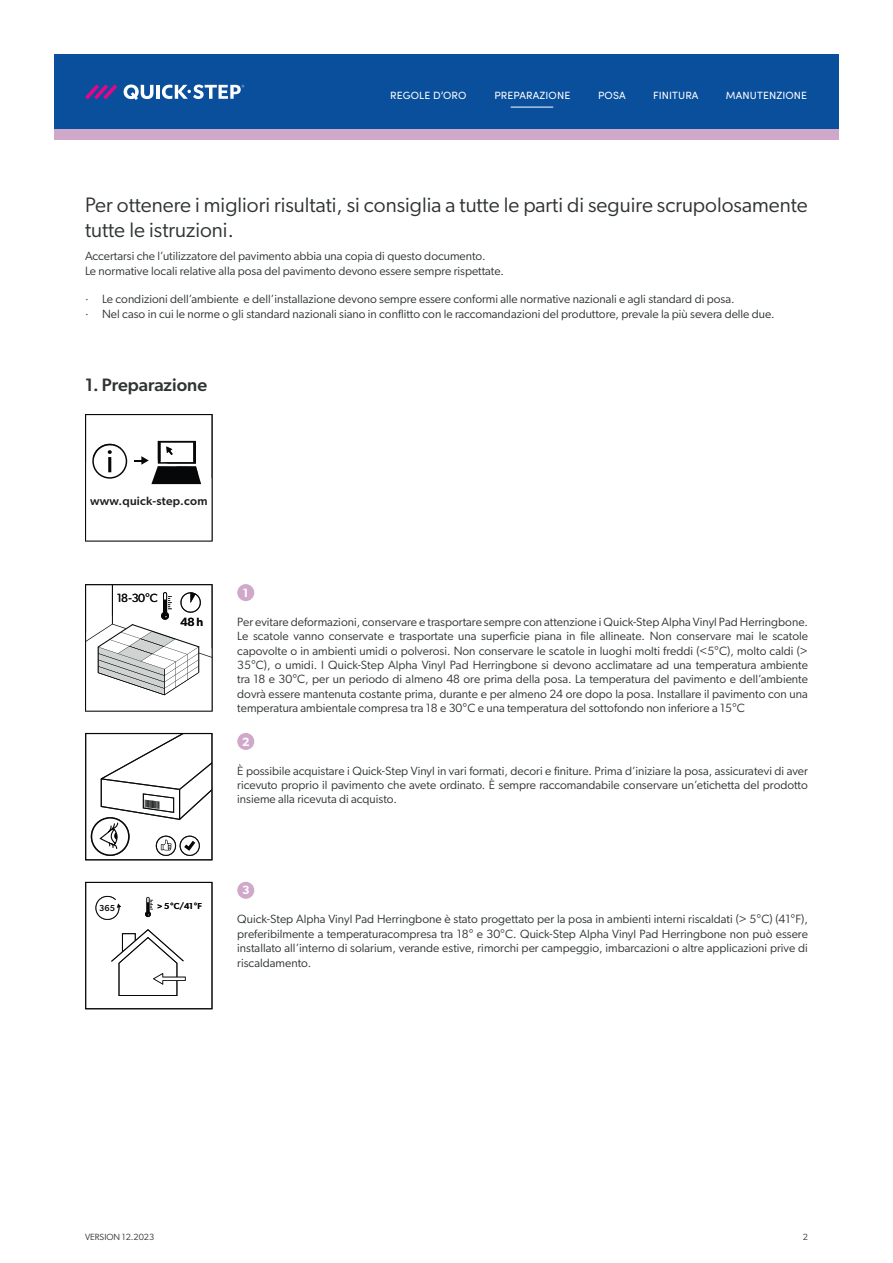
<style>
.page{position:relative;width:893px;height:1263px;background:#fff}
.page>*{position:absolute;margin:0;border:0;box-sizing:border-box;transform-origin:0 0}
.t1{font:21px/25.2px "Gibson";color:#2f3333}
.t2{font:500 18px "Gibson";color:#2f3333}
.t3{font:12px/14.4px "Gibson";color:#2f3333;text-align:justify}
.t4{font:500 12px "Gibson";letter-spacing:.02em;color:#040506}
.t5{font:600 12px "Gibson";color:#fff}
.t6{font:11.85px "Gibson";color:#040506}
.t7{font:500 11.85px "Gibson";color:#040506}
.t8{font:10.5px "Sofia Pro";letter-spacing:.01em;color:#fff}
.t9{font:9px "Gibson";color:#2f3333}
.t10{font:500 8.7px "Gibson";color:#040506}
.s1{font-weight:600;font-size:7.65px}
</style>
<div class="page">
<div style="left:54px;top:54px;width:785px;height:75px;background:#0a4f9c"></div>
<div style="left:54px;top:129px;width:785px;height:11px;background:#d0a8ca"></div>
<svg style="left:85px;top:84px;width:32px;height:15px"></svg>
<svg style="left:124px;top:85px;width:29px;height:15px"></svg>
<hr style="left:156px;top:85px;width:4px;height:14px;background:#fff">
<svg style="left:162px;top:85px;width:82px;height:14px"></svg>
<svg style="left:85px;top:414px;width:128px;height:127px"></svg>
<div style="left:92px;top:444px;width:35px;height:35px;border:1px solid #040506;border-radius:50%"></div>
<svg style="left:85px;top:584px;width:128px;height:127px"></svg>
<hr style="left:112px;top:585px;width:1px;height:39px;background:#040506">
<div style="left:85px;top:733px;width:128px;height:127px;border:1px solid #040506"></div>
<svg style="left:91px;top:733px;width:121px;height:123px"></svg>
<div style="left:85px;top:882px;width:128px;height:127px;border:1px solid #040506"></div>
<svg style="left:95px;top:895px;width:26px;height:25px"></svg>
<svg style="left:145px;top:897px;width:8px;height:20px"></svg>
<svg style="left:111px;top:929px;width:75px;height:67px"></svg>
<div style="left:237px;top:584px;width:17px;height:17px;background:#d0a8ca;border-radius:50%"></div>
<div style="left:237px;top:733px;width:17px;height:17px;background:#d0a8ca;border-radius:50%"></div>
<div style="left:237px;top:882px;width:17px;height:17px;background:#d0a8ca;border-radius:50%"></div>
<hr style="left:511px;top:107px;width:42px;height:1px;background:#fff">
<p class="t8" style="left:390px;top:87px;width:78px">REGOLE D’ORO</p>
<p class="t8" style="left:494px;top:87px;width:77px">PREPARAZIONE</p>
<p class="t8" style="left:598px;top:87px;width:29px">POSA</p>
<p class="t8" style="left:653px;top:87px;width:47px">FINITURA</p>
<p class="t8" style="left:726px;top:87px;width:83px">MANUTENZIONE</p>
<h1 class="t1" style="left:85px;top:192px;width:724px">Per ottenere i migliori risultati, si consiglia a tutte le parti di seguire scrupolosamente tutte le istruzioni.</h1>
<p class="t3" style="left:85px;top:249px;width:421px">Accertarsi che l’utilizzatore del pavimento abbia una copia di questo documento.<br>Le normative locali relative alla posa del pavimento devono essere sempre rispettate.</p>
<p class="t3" style="left:85px;top:292px;width:691px">· Le condizioni dell’ambiente e dell’installazione devono sempre essere conformi alle normative nazionali e agli standard di posa.<br>· Nel caso in cui le norme o gli standard nazionali siano in conflitto con le raccomandazioni del produttore, prevale la più severa delle due.</p>
<h2 class="t2" style="left:85px;top:374px;width:124px">1. Preparazione</h2>
<p class="t4" style="left:90px;top:494px;width:119px">www.quick-step.com</p>
<p class="t6" style="left:117px;top:591px;width:43px">18-30°C</p>
<p class="t7" style="left:180px;top:615px;width:24px">48 h</p>
<p class="t10" style="left:99px;top:902px;width:17px">365</p>
<p class="t10" style="left:157px;top:901px;width:46px"><span class="s1">&gt;</span> 5°C/41°F</p>
<p class="t5" style="left:243px;top:585px;width:7px">1</p>
<p class="t3" style="left:237px;top:614px;width:572px">Per evitare deformazioni, conservare e trasportare sempre con attenzione i Quick-Step Alpha Vinyl Pad Herringbone.<br>Le scatole vanno conservate e trasportate una superficie piana in file allineate. Non conservare mai le scatole capovolte o in ambienti umidi o polverosi. Non conservare le scatole in luoghi molti freddi (&lt;5°C), molto caldi (&gt; 35°C), o umidi. I Quick-Step Alpha Vinyl Pad Herringbone si devono acclimatare ad una temperatura ambiente tra 18 e 30°C, per un periodo di almeno 48 ore prima della posa. La temperatura del pavimento e dell’ambiente dovrà essere mantenuta costante prima, durante e per almeno 24 ore dopo la posa. Installare il pavimento con una temperatura ambientale compresa tra 18 e 30°C e una temperatura del sottofondo non inferiore a 15°C</p>
<p class="t5" style="left:242px;top:734px;width:9px">2</p>
<p class="t3" style="left:237px;top:763px;width:572px">È possibile acquistare i Quick-Step Vinyl in vari formati, decori e finiture. Prima d’iniziare la posa, assicuratevi di aver ricevuto proprio il pavimento che avete ordinato. È sempre raccomandabile conservare un’etichetta del prodotto insieme alla ricevuta di acquisto.</p>
<p class="t5" style="left:242px;top:883px;width:9px">3</p>
<p class="t3" style="left:237px;top:912px;width:572px">Quick-Step Alpha Vinyl Pad Herringbone è stato progettato per la posa in ambienti interni riscaldati (&gt; 5°C) (41°F), preferibilmente a temperaturacompresa tra 18° e 30°C. Quick-Step Alpha Vinyl Pad Herringbone non può essere installato all’interno di solarium, verande estive, rimorchi per campeggio, imbarcazioni o altre applicazioni prive di riscaldamento.</p>
<p class="t9" style="left:85px;top:1231px;width:71px">VERSION 12.2023</p>
<p class="t9" style="left:803px;top:1231px;width:7px">2</p>
</div>
